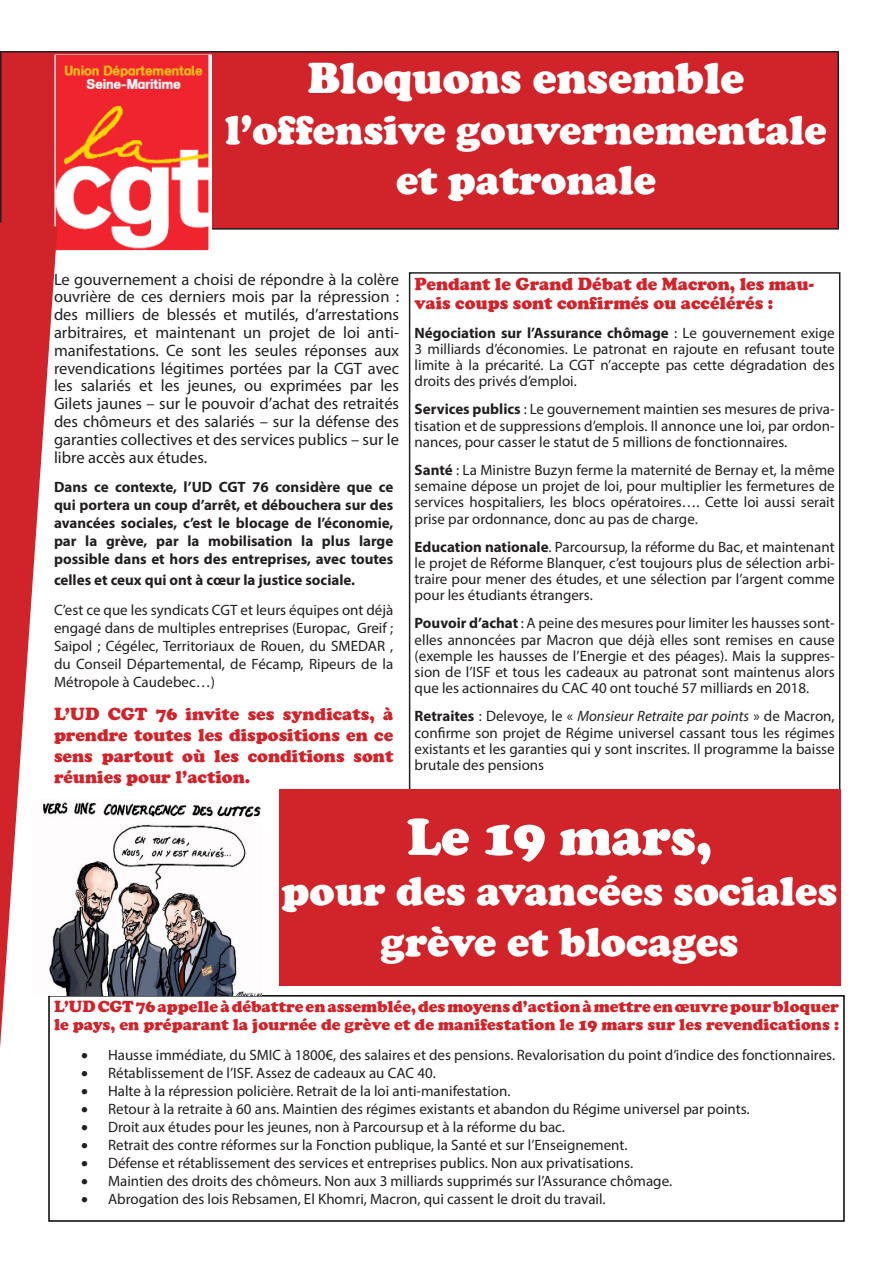
<style>
.page{position:relative;width:893px;height:1263px;background:#fff}
.page>*{position:absolute;margin:0;border:0;box-sizing:border-box;transform-origin:0 0}
.t1{font:900 54px "Cooper";color:#fff}
.t2{font:900 45px "Cooper";color:#fff}
.t3{font:900 42px "Cooper";color:#fff}
.t4{font:900 18px/21px "Cooper";color:#d1232a}
.t5{font:16.5px/17.9px "Myriad Pro";color:#231f20;text-align:justify}
.t6{font:900 16.5px/17.9px "Cooper";color:#d1232a}
.t7{font:15px/16.2px "Myriad Pro";color:#231f20;text-align:justify}
.t8{font:700 15px/18px "Myriad Pro";color:#231f20;text-align:justify}
.s1{font-weight:700}
.s2{font-style:italic}
</style>
<div class="page">
<div style="left:1px;top:52px;width:837px;height:177px;background:#d1232a"></div>
<div style="left:0;top:51px;width:839px;height:179px;border:2px solid #231f20"></div>
<img style="left:54px;top:54px;width:157px;height:197px">
<div style="left:409px;top:272px;width:431px;height:519px;border:2px solid #231f20"></div>
<div style="left:279px;top:789px;width:561px;height:196px;background:#d1232a"></div>
<svg style="left:0;top:223px;width:57px;height:825px;fill:#d1232a"></svg>
<img style="left:32px;top:799px;width:229px;height:196px">
<p class="t2" style="left:308px;top:52px;width:438px">Bloquons ensemble</p>
<p class="t3" style="left:225px;top:105px;width:603px">l’offensive gouvernementale</p>
<p class="t3" style="left:396px;top:156px;width:261px">et patronale</p>
<p class="t5" style="left:54px;top:270px;width:347px">Le gouvernement a choisi de répondre à la colère ouvrière de ces derniers mois par la répression : des milliers de blessés et mutilés, d’arrestations arbitraires, et maintenant un projet de loi anti&shy;manifestations. Ce sont les seules réponses aux revendications légitimes portées par la CGT avec les salariés et les jeunes, ou exprimées par les Gilets jaunes – sur le pouvoir d’achat des retraités des chômeurs et des salariés – sur la défense des garanties collectives et des services publics – sur le libre accès aux études.</p>
<p class="t4" style="left:415px;top:274px;width:401px;line-height:19.4px">Pendant le Grand Débat de Macron, les mau&shy;vais coups sont confirmés ou accélérés :</p>
<p class="t7" style="left:415px;top:324px;width:422px"><span class="s1">Négociation sur l’Assurance chômage</span> : Le gouvernement exige 3 milliards d’économies. Le patronat en rajoute en refusant toute limite à la précarité. La CGT n’accepte pas cette dégradation des droits des privés d’emploi.</p>
<p class="t7" style="left:415px;top:401px;width:422px"><span class="s1">Services publics</span> : Le gouvernement maintien ses mesures de priva&shy;tisation et de suppressions d’emplois. Il annonce une loi, par ordon&shy;nances, pour casser le statut de 5 millions de fonctionnaires.</p>
<p class="t7" style="left:415px;top:462px;width:422px"><span class="s1">Santé</span> : La Ministre Buzyn ferme la maternité de Bernay et, la même semaine dépose un projet de loi, pour multiplier les fermetures de services hospitaliers, les blocs opératoires…. Cette loi aussi serait prise par ordonnance, donc au pas de charge.</p>
<p class="t7" style="left:415px;top:538px;width:422px"><span class="s1">Education nationale</span>. Parcoursup, la réforme du Bac, et maintenant le projet de Réforme Blanquer, c’est toujours plus de sélection arbi&shy;traire pour mener des études, et une sélection par l’argent comme pour les étudiants étrangers.</p>
<p class="t7" style="left:415px;top:615px;width:422px"><span class="s1">Pouvoir d’achat</span> : A peine des mesures pour limiter les hausses sont&shy;elles annoncées par Macron que déjà elles sont remises en cause (exemple les hausses de l’Energie et des péages). Mais la suppres&shy;sion de l’ISF et tous les cadeaux au patronat sont maintenus alors que les actionnaires du CAC 40 ont touché 57 milliards en 2018.</p>
<p class="t7" style="left:415px;top:708px;width:422px"><span class="s1">Retraites</span> : Delevoye, le « <span class="s2">Monsieur Retraite par points</span> » de Macron, confirme son projet de Régime universel cassant tous les régimes existants et les garanties qui y sont inscrites. Il programme la baisse brutale des pensions</p>
<p class="t8" style="left:54px;top:477px;width:341px">Dans ce contexte, l’UD CGT 76 considère que ce qui portera un coup d’arrêt, et débouchera sur des avancées sociales, c’est le blocage de l’économie, par la grève, par la mobilisation la plus large possible dans et hors des entreprises, avec toutes</p>
<p class="t8" style="left:54px;top:570px;width:303px">celles et ceux qui ont à cœur la justice sociale.</p>
<p class="t7" style="left:54px;top:600px;width:341px;line-height:18px">C’est ce que les syndicats CGT et leurs équipes ont déjà engagé dans de multiples entreprises (Europac, Greif ; Saipol ; Cégélec, Territoriaux de Rouen, du SMEDAR , du Conseil Départemental, de Fécamp, Ripeurs de la Métropole à Caudebec…)</p>
<p class="t4" style="left:54px;top:703px;width:341px;text-align:justify">L’UD CGT 76 invite ses syndicats, à prendre toutes les dispositions en ce sens partout où les conditions sont réunies pour l’action.</p>
<p class="t1" style="left:407px;top:805px;width:307px">Le 19 mars,</p>
<p class="t3" style="left:282px;top:867px;width:557px">pour des avancées sociales</p>
<p class="t3" style="left:381px;top:917px;width:359px">grève et blocages</p>
<p class="t6" style="left:54px;top:997px;width:786px">L’UD CGT 76 appelle à débattre en assemblée, des moyens d’action à mettre en œuvre pour bloquer le pays, en préparant la journée de grève et de manifestation le 19 mars sur les revendications :</p>
<p class="t7" style="left:81px;top:1046px;width:756px">• Hausse immédiate, du SMIC à 1800€, des salaires et des pensions. Revalorisation du point d’indice des fonctionnaires.</p>
<p class="t7" style="left:81px;top:1064px;width:356px">• Rétablissement de l’ISF. Assez de cadeaux au CAC 40.</p>
<p class="t7" style="left:81px;top:1082px;width:431px">• Halte à la répression policière. Retrait de la loi anti-manifestation.</p>
<p class="t7" style="left:81px;top:1100px;width:670px">• Retour à la retraite à 60 ans. Maintien des régimes existants et abandon du Régime universel par points.</p>
<p class="t7" style="left:81px;top:1118px;width:485px">• Droit aux études pour les jeunes, non à Parcoursup et à la réforme du bac.</p>
<p class="t7" style="left:81px;top:1136px;width:548px">• Retrait des contre réformes sur la Fonction publique, la Santé et sur l’Enseignement.</p>
<p class="t7" style="left:81px;top:1154px;width:554px">• Défense et rétablissement des services et entreprises publics. Non aux privatisations.</p>
<p class="t7" style="left:81px;top:1172px;width:593px">• Maintien des droits des chômeurs. Non aux 3 milliards supprimés sur l’Assurance chômage.</p>
<p class="t7" style="left:81px;top:1190px;width:526px">• Abrogation des lois Rebsamen, El Khomri, Macron, qui cassent le droit du travail.</p>
</div>
